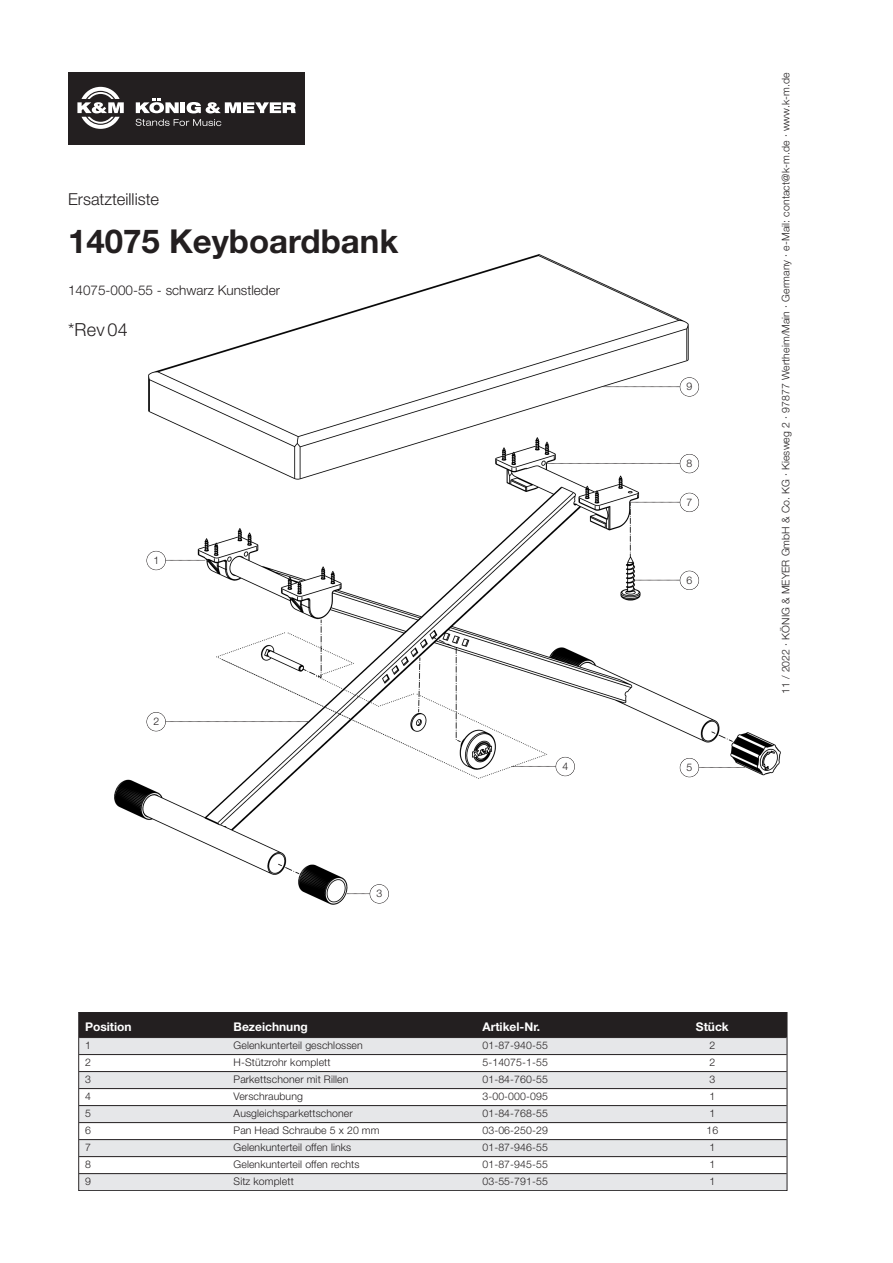
<style>
.page{position:relative;width:893px;height:1263px;background:#fff}
.page>*{position:absolute;margin:0;border:0;box-sizing:border-box;transform-origin:0 0}
.t1{font:700 33px "Helvetica Neue";color:#231f20}
.t2{font:300 18px "Helvetica Neue";color:#231f20}
.t3{font:300 16.5px "Helvetica Neue";color:#231f20}
.t4{font:300 13.5px "Helvetica Neue";color:#231f20}
.t5{font:700 12px "Helvetica Neue";color:#fff}
.t6{font:300 10.5px "Helvetica Neue";letter-spacing:.01em;color:#231f20}
</style>
<div class="page">
<img style="left:114px;top:255px;width:666px;height:650px">
<div style="left:79px;top:1012px;width:148px;height:26px;background:#231f20"></div>
<div style="left:227px;top:1012px;width:249px;height:26px;background:#231f20"></div>
<div style="left:476px;top:1012px;width:162px;height:26px;background:#231f20"></div>
<div style="left:638px;top:1012px;width:149px;height:26px;background:#231f20"></div>
<div style="left:79px;top:1038px;width:148px;height:17px;background:#e6e7e9"></div>
<div style="left:227px;top:1038px;width:249px;height:17px;background:#e6e7e9"></div>
<div style="left:476px;top:1038px;width:162px;height:17px;background:#e6e7e9"></div>
<div style="left:638px;top:1038px;width:149px;height:17px;background:#e6e7e9"></div>
<div style="left:79px;top:1072px;width:148px;height:17px;background:#e6e7e9"></div>
<div style="left:227px;top:1072px;width:249px;height:17px;background:#e6e7e9"></div>
<div style="left:476px;top:1072px;width:162px;height:17px;background:#e6e7e9"></div>
<div style="left:638px;top:1072px;width:149px;height:17px;background:#e6e7e9"></div>
<div style="left:79px;top:1106px;width:148px;height:17px;background:#e6e7e9"></div>
<div style="left:227px;top:1106px;width:249px;height:17px;background:#e6e7e9"></div>
<div style="left:476px;top:1106px;width:162px;height:17px;background:#e6e7e9"></div>
<div style="left:638px;top:1106px;width:149px;height:17px;background:#e6e7e9"></div>
<div style="left:79px;top:1140px;width:148px;height:17px;background:#e6e7e9"></div>
<div style="left:227px;top:1140px;width:249px;height:17px;background:#e6e7e9"></div>
<div style="left:476px;top:1140px;width:162px;height:17px;background:#e6e7e9"></div>
<div style="left:638px;top:1140px;width:149px;height:17px;background:#e6e7e9"></div>
<div style="left:79px;top:1174px;width:148px;height:17px;background:#e6e7e9"></div>
<div style="left:227px;top:1174px;width:249px;height:17px;background:#e6e7e9"></div>
<div style="left:476px;top:1174px;width:162px;height:17px;background:#e6e7e9"></div>
<div style="left:638px;top:1174px;width:149px;height:17px;background:#e6e7e9"></div>
<div style="left:79px;top:1012px;width:708px;height:179px;border:1px solid #282526"></div>
<hr style="left:79px;top:1037px;width:707px;height:1px;background:#231f20">
<hr style="left:79px;top:1054px;width:707px;height:1px;background:#231f20">
<hr style="left:79px;top:1071px;width:707px;height:1px;background:#231f20">
<hr style="left:79px;top:1088px;width:707px;height:1px;background:#231f20">
<hr style="left:79px;top:1105px;width:707px;height:1px;background:#231f20">
<hr style="left:79px;top:1122px;width:707px;height:1px;background:#231f20">
<hr style="left:79px;top:1139px;width:707px;height:1px;background:#231f20">
<hr style="left:79px;top:1156px;width:707px;height:1px;background:#231f20">
<hr style="left:79px;top:1173px;width:707px;height:1px;background:#231f20">
<div style="left:68px;top:72px;width:236px;height:73px;background:#231f20"></div>
<svg style="left:136px;top:119px;width:85px;height:7px"></svg>
<hr style="left:181px;top:102px;width:4px;height:11px;background:#fff">
<svg style="left:186px;top:102px;width:110px;height:11px"></svg>
<svg style="left:136px;top:99px;width:43px;height:14px"></svg>
<svg style="left:77px;top:87px;width:47px;height:42px"></svg>
<svg style="left:699px;top:767px;width:47px;height:1px"></svg>
<div style="left:680px;top:758px;width:19px;height:19px;background:#fff;border-radius:50%"></div>
<div style="left:679px;top:758px;width:20px;height:19px;border:1px solid #231f20;border-radius:50%"></div>
<svg style="left:633px;top:580px;width:46px;height:1px"></svg>
<div style="left:680px;top:571px;width:19px;height:19px;background:#fff;border-radius:50%"></div>
<div style="left:679px;top:571px;width:20px;height:19px;border:1px solid #231f20;border-radius:50%"></div>
<svg style="left:629px;top:502px;width:50px;height:1px"></svg>
<div style="left:680px;top:493px;width:19px;height:19px;background:#fff;border-radius:50%"></div>
<div style="left:679px;top:493px;width:20px;height:19px;border:1px solid #231f20;border-radius:50%"></div>
<svg style="left:545px;top:463px;width:134px;height:1px"></svg>
<div style="left:680px;top:454px;width:19px;height:19px;background:#fff;border-radius:50%"></div>
<div style="left:679px;top:454px;width:20px;height:19px;border:1px solid #231f20;border-radius:50%"></div>
<svg style="left:602px;top:386px;width:77px;height:2px"></svg>
<div style="left:680px;top:377px;width:19px;height:19px;background:#fff;border-radius:50%"></div>
<div style="left:679px;top:377px;width:20px;height:20px;border:1px solid #231f20;border-radius:50%"></div>
<svg style="left:166px;top:560px;width:40px;height:1px"></svg>
<div style="left:147px;top:551px;width:19px;height:19px;background:#fff;border-radius:50%"></div>
<div style="left:146px;top:551px;width:20px;height:19px;border:1px solid #231f20;border-radius:50%"></div>
<svg style="left:166px;top:721px;width:143px;height:1px"></svg>
<div style="left:147px;top:712px;width:19px;height:19px;background:#fff;border-radius:50%"></div>
<div style="left:146px;top:712px;width:20px;height:19px;border:1px solid #231f20;border-radius:50%"></div>
<svg style="left:346px;top:893px;width:23px;height:2px"></svg>
<div style="left:370px;top:884px;width:19px;height:19px;background:#fff;border-radius:50%"></div>
<div style="left:369px;top:884px;width:20px;height:20px;border:1px solid #231f20;border-radius:50%"></div>
<svg style="left:511px;top:766px;width:44px;height:1px"></svg>
<div style="left:555px;top:757px;width:19px;height:19px;background:#fff;border-radius:50%"></div>
<div style="left:555px;top:757px;width:20px;height:19px;border:1px solid #231f20;border-radius:50%"></div>
<h3 class="t3" style="left:68px;top:193px;width:93px">Ersatzteilliste</h3>
<h1 class="t1" style="left:68px;top:230px;width:332px">14075 Keyboardbank</h1>
<p class="t4" style="left:68px;top:285px;width:213px">14075-000-55 - schwarz Kunstleder</p>
<h2 class="t2" style="left:68px;top:323px;width:61px">*Rev 04</h2>
<p class="t6" style="left:153px;top:557px;width:7px">1</p>
<p class="t6" style="left:153px;top:718px;width:7px">2</p>
<p class="t6" style="left:376px;top:890px;width:7px">3</p>
<p class="t6" style="left:562px;top:763px;width:7px">4</p>
<p class="t6" style="left:686px;top:383px;width:7px">9</p>
<p class="t6" style="left:686px;top:460px;width:7px">8</p>
<p class="t6" style="left:686px;top:499px;width:7px">7</p>
<p class="t6" style="left:686px;top:576px;width:7px">6</p>
<p class="t6" style="left:686px;top:764px;width:7px">5</p>
<p class="t5" style="left:85px;top:1022px;width:48px">Position</p>
<p class="t5" style="left:233px;top:1022px;width:76px">Bezeichnung</p>
<p class="t5" style="left:482px;top:1022px;width:59px">Artikel-Nr.</p>
<p class="t5" style="left:696px;top:1022px;width:34px">Stück</p>
<p class="t6" style="left:85px;top:1041px;width:7px">1</p>
<p class="t6" style="left:233px;top:1041px;width:131px">Gelenkunterteil geschlossen</p>
<p class="t6" style="left:482px;top:1041px;width:67px">01-87-940-55</p>
<p class="t6" style="left:709px;top:1041px;width:7px">2</p>
<p class="t6" style="left:85px;top:1058px;width:7px">2</p>
<p class="t6" style="left:233px;top:1058px;width:98px">H-Stützrohr komplett</p>
<p class="t6" style="left:482px;top:1058px;width:67px">5-14075-1-55</p>
<p class="t6" style="left:709px;top:1058px;width:7px">2</p>
<p class="t6" style="left:85px;top:1075px;width:7px">3</p>
<p class="t6" style="left:233px;top:1075px;width:116px">Parkettschoner mit Rillen</p>
<p class="t6" style="left:482px;top:1075px;width:67px">01-84-760-55</p>
<p class="t6" style="left:709px;top:1075px;width:7px">3</p>
<p class="t6" style="left:85px;top:1092px;width:7px">4</p>
<p class="t6" style="left:233px;top:1092px;width:71px">Verschraubung</p>
<p class="t6" style="left:482px;top:1092px;width:67px">3-00-000-095</p>
<p class="t6" style="left:709px;top:1092px;width:7px">1</p>
<p class="t6" style="left:85px;top:1109px;width:7px">5</p>
<p class="t6" style="left:233px;top:1109px;width:121px">Ausgleichsparkettschoner</p>
<p class="t6" style="left:482px;top:1109px;width:67px">01-84-768-55</p>
<p class="t6" style="left:709px;top:1109px;width:7px">1</p>
<p class="t6" style="left:85px;top:1126px;width:7px">6</p>
<p class="t6" style="left:233px;top:1126px;width:147px">Pan Head Schraube 5 x 20 mm</p>
<p class="t6" style="left:482px;top:1126px;width:67px">03-06-250-29</p>
<p class="t6" style="left:706px;top:1126px;width:13px">16</p>
<p class="t6" style="left:85px;top:1143px;width:7px">7</p>
<p class="t6" style="left:233px;top:1143px;width:119px">Gelenkunterteil offen links</p>
<p class="t6" style="left:482px;top:1143px;width:67px">01-87-946-55</p>
<p class="t6" style="left:709px;top:1143px;width:7px">1</p>
<p class="t6" style="left:85px;top:1160px;width:7px">8</p>
<p class="t6" style="left:233px;top:1160px;width:127px">Gelenkunterteil offen rechts</p>
<p class="t6" style="left:482px;top:1160px;width:67px">01-87-945-55</p>
<p class="t6" style="left:709px;top:1160px;width:7px">1</p>
<p class="t6" style="left:85px;top:1177px;width:7px">9</p>
<p class="t6" style="left:233px;top:1177px;width:62px">Sitz komplett</p>
<p class="t6" style="left:482px;top:1177px;width:67px">03-55-791-55</p>
<p class="t6" style="left:709px;top:1177px;width:7px">1</p>
<p class="t6" style="left:782px;top:694px;width:623px;rotate:-90deg">11 / 2022 · KÖNIG &amp; MEYER GmbH &amp; Co. KG · Kiesweg 2 · 97877 Wertheim/Main · Germany · e-Mail: contact@k-m.de · www.k-m.de</p>
</div>
